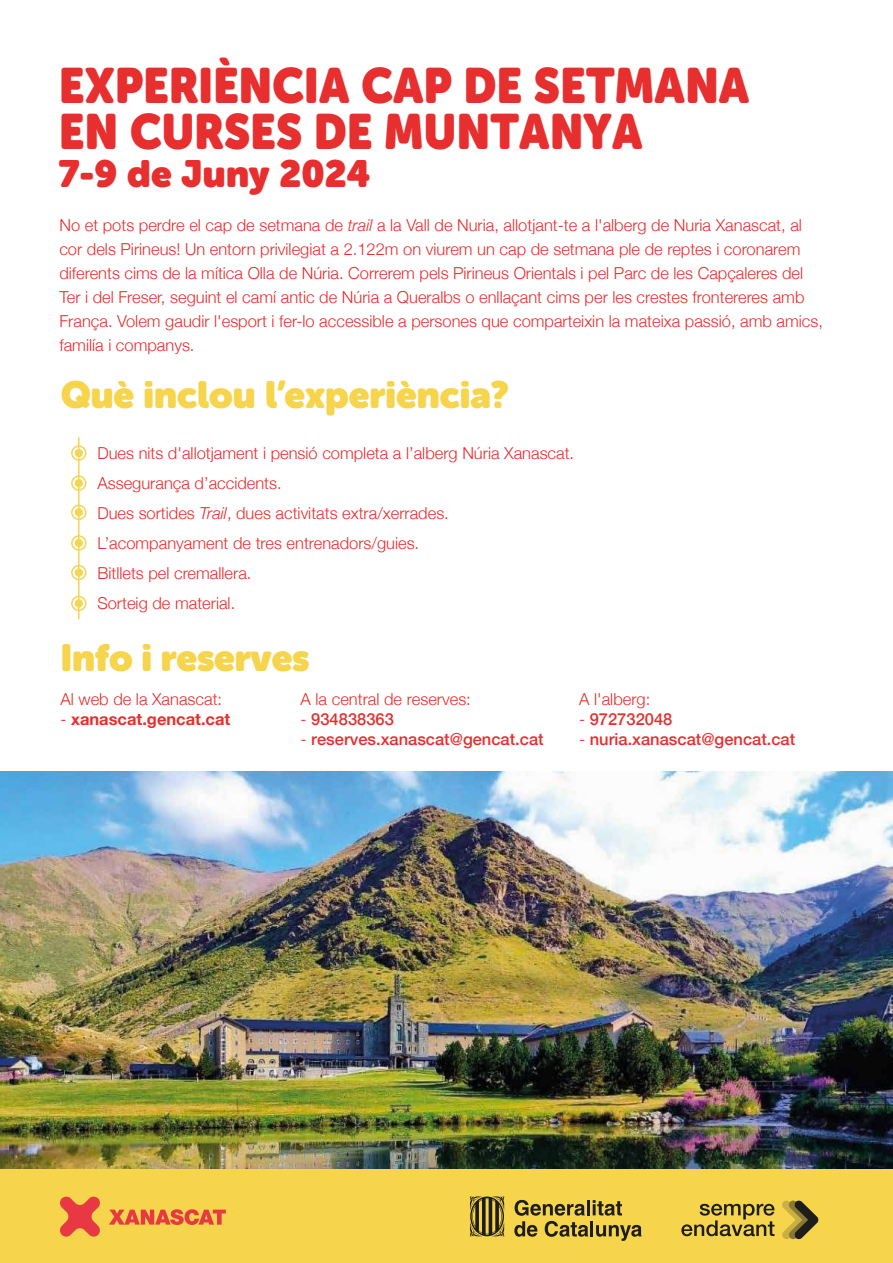
<style>
.page{position:relative;width:893px;height:1263px;background:#fff}
.page>*{position:absolute;margin:0;border:0;box-sizing:border-box;transform-origin:0 0}
.t1{font:49.2px/47px "Museo Sans Rounded";letter-spacing:.005em;color:#e62f2e;scale:.92 1}
.t2{font:37.5px "Museo Sans Rounded";color:#f6d44c}
.t3{font:37.5px "Museo Sans Rounded";letter-spacing:.005em;color:#e62f2e}
.t4{font:300 16.5px/24px "Helvetica Neue";color:#e62f2e}
.t5{font:500 16.5px "Helvetica Neue";color:#e62f2e}
.t6{font:700 16.5px "Helvetica Neue";color:#e62f2e}
.s1{font-style:italic}
.s2{font-weight:300}
</style>
<div class="page">
<img style="left:0;top:771px;width:893px;height:399px">
<div style="left:0;top:1170px;width:893px;height:93px;background:#f6d44c"></div>
<svg style="left:109px;top:1209px;width:117px;height:16px"></svg>
<svg style="left:60px;top:1196px;width:40px;height:40px"></svg>
<svg style="left:470px;top:1196px;width:34px;height:41px"></svg>
<svg style="left:514px;top:1200px;width:128px;height:41px"></svg>
<svg style="left:782px;top:1200px;width:37px;height:39px"></svg>
<svg style="left:681px;top:1204px;width:94px;height:32px"></svg>
<svg style="left:72px;top:446px;width:14px;height:14px"></svg>
<div style="left:71px;top:445px;width:16px;height:16px;border:2px solid #f5d552;border-radius:50%"></div>
<div style="left:75px;top:449px;width:8px;height:8px;background:#f5d552;border-radius:50%"></div>
<svg style="left:72px;top:476px;width:14px;height:14px"></svg>
<div style="left:71px;top:475px;width:16px;height:16px;border:2px solid #f5d552;border-radius:50%"></div>
<div style="left:75px;top:479px;width:8px;height:8px;background:#f5d552;border-radius:50%"></div>
<svg style="left:72px;top:505px;width:14px;height:14px"></svg>
<div style="left:71px;top:505px;width:16px;height:15px;border:2px solid #f5d552;border-radius:50%"></div>
<div style="left:75px;top:508px;width:8px;height:8px;background:#f5d552;border-radius:50%"></div>
<svg style="left:72px;top:536px;width:14px;height:14px"></svg>
<div style="left:71px;top:535px;width:16px;height:16px;border:2px solid #f5d552;border-radius:50%"></div>
<div style="left:75px;top:539px;width:8px;height:8px;background:#f5d552;border-radius:50%"></div>
<div style="left:71px;top:565px;width:16px;height:15px;border:2px solid #f5d552;border-radius:50%"></div>
<div style="left:75px;top:568px;width:8px;height:9px;background:#f5d552;border-radius:50%"></div>
<svg style="left:72px;top:596px;width:14px;height:14px"></svg>
<div style="left:71px;top:596px;width:16px;height:15px;border:2px solid #f5d552;border-radius:50%"></div>
<div style="left:75px;top:599px;width:8px;height:8px;background:#f5d552;border-radius:50%"></div>
<hr style="left:78px;top:437px;width:2px;height:182px;background:#f5d552">
<h1 class="t1" style="left:59px;top:62px;width:752px">EXPERIÈNCIA CAP DE SETMANA<br>EN CURSES DE MUNTANYA</h1>
<h2 class="t3" style="left:59px;top:152px;width:313px">7-9 de Juny 2024</h2>
<p class="t4" style="left:59px;top:213px;width:765px">No et pots perdre el cap de setmana de <span class="s1">trail</span> a la Vall de Nuria, allotjant-te a l'alberg de Nuria Xanascat, al cor dels Pirineus! Un entorn privilegiat a 2.122m on viurem un cap de setmana ple de reptes i coronarem diferents cims de la mítica Olla de Núria. Correrem pels Pirineus Orientals i pel Parc de les Capçaleres del Ter i del Freser, seguint el camí antic de Núria a Queralbs o enllaçant cims per les crestes frontereres amb França. Volem gaudir l'esport i fer-lo accessible a persones que comparteixin la mateixa passió, amb amics, familía i companys.</p>
<h2 class="t2" style="left:61px;top:373px;width:450px">Què inclou l’experiència?</h2>
<p class="t4" style="left:97px;top:438px;width:478px;line-height:30px">Dues nits d'allotjament i pensió completa a l’alberg Núria Xanascat.<br>Assegurança d’accidents.<br>Dues sortides <span class="s1">Trail</span>, dues activitats extra/xerrades.<br>L’acompanyament de tres entrenadors/guies.<br>Bitllets pel cremallera.<br>Sorteig de material.</p>
<h2 class="t2" style="left:60px;top:636px;width:251px">Info i reserves</h2>
<p class="t4" style="left:60px;top:687px;width:163px">Al web de la Xanascat:</p>
<p class="t6" style="left:60px;top:709px;width:171px"><span class="s2">-</span> xanascat.gencat.cat</p>
<p class="t4" style="left:301px;top:687px;width:172px">A la central de reserves:</p>
<p class="t5" style="left:301px;top:709px;width:95px"><span class="s2">-</span> 934838363</p>
<p class="t5" style="left:301px;top:728px;width:245px"><span class="s2">-</span> reserves.xanascat@gencat.cat</p>
<p class="t4" style="left:579px;top:687px;width:73px">A l'alberg:</p>
<p class="t5" style="left:579px;top:709px;width:95px"><span class="s2">-</span> 972732048</p>
<p class="t5" style="left:579px;top:728px;width:218px"><span class="s2">-</span> nuria.xanascat@gencat.cat</p>
</div>
